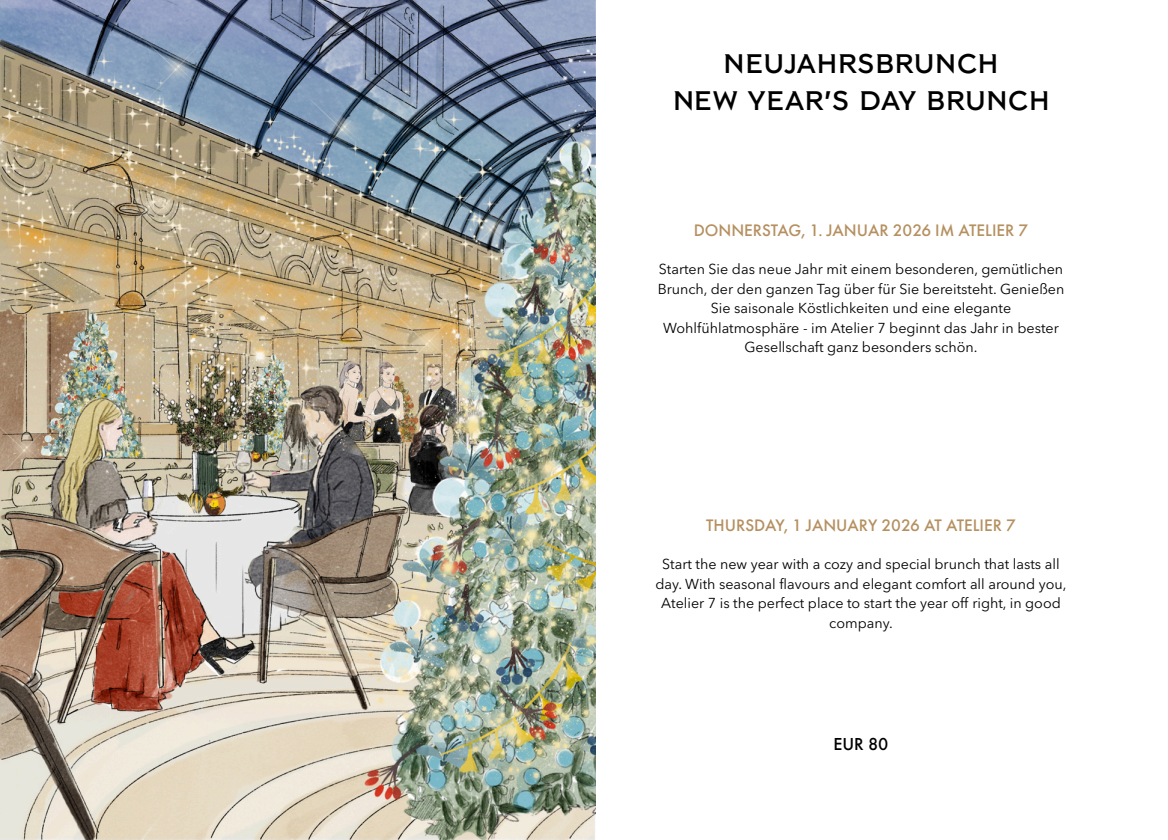
<style>
.page{position:relative;width:1168px;height:840px;background:#fff}
.page>*{position:absolute;margin:0;border:0;box-sizing:border-box;transform-origin:0 0}
.t1{font:26.8px/37.4px "Mandarin Oriental Font Regular";color:#000;text-align:center}
.t2{font:500 18px "Futura PT";color:#000}
.t3{font:500 17.3px "Futura PT";color:#b59060}
.t4{font:14.3px/19.5px "Avenir Next LT Pro";color:#000;text-align:center}
</style>
<div class="page">
<img style="left:0;top:0;width:595px;height:839px">
<h1 class="t1" style="left:672px;top:46px;width:379px">NEUJAHRSBRUNCH<br>NEW YEAR’s DAY BRUNCH</h1>
<p class="t3" style="left:694px;top:219px;width:336px">DONNERSTAG, 1. JANUAR 2026 IM ATELIER 7</p>
<p class="t4" style="left:658px;top:260px;width:408px">Starten Sie das neue Jahr mit einem besonderen, gemütlichen Brunch, der den ganzen Tag über für Sie bereitsteht. Genießen Sie saisonale Köstlichkeiten und eine elegante Wohlfühlatmosphäre - im Atelier 7 beginnt das Jahr in bester Gesellschaft ganz besonders schön.</p>
<p class="t3" style="left:706px;top:513px;width:311px">THURSDAY, 1 JANUARY 2026 AT ATELIER 7</p>
<p class="t4" style="left:655px;top:555px;width:413px">Start the new year with a cozy and special brunch that lasts all day. With seasonal flavours and elegant comfort all around you, Atelier 7 is the perfect place to start the year off right, in good company.</p>
<p class="t2" style="left:833px;top:731px;width:57px">EUR 80</p>
</div>
